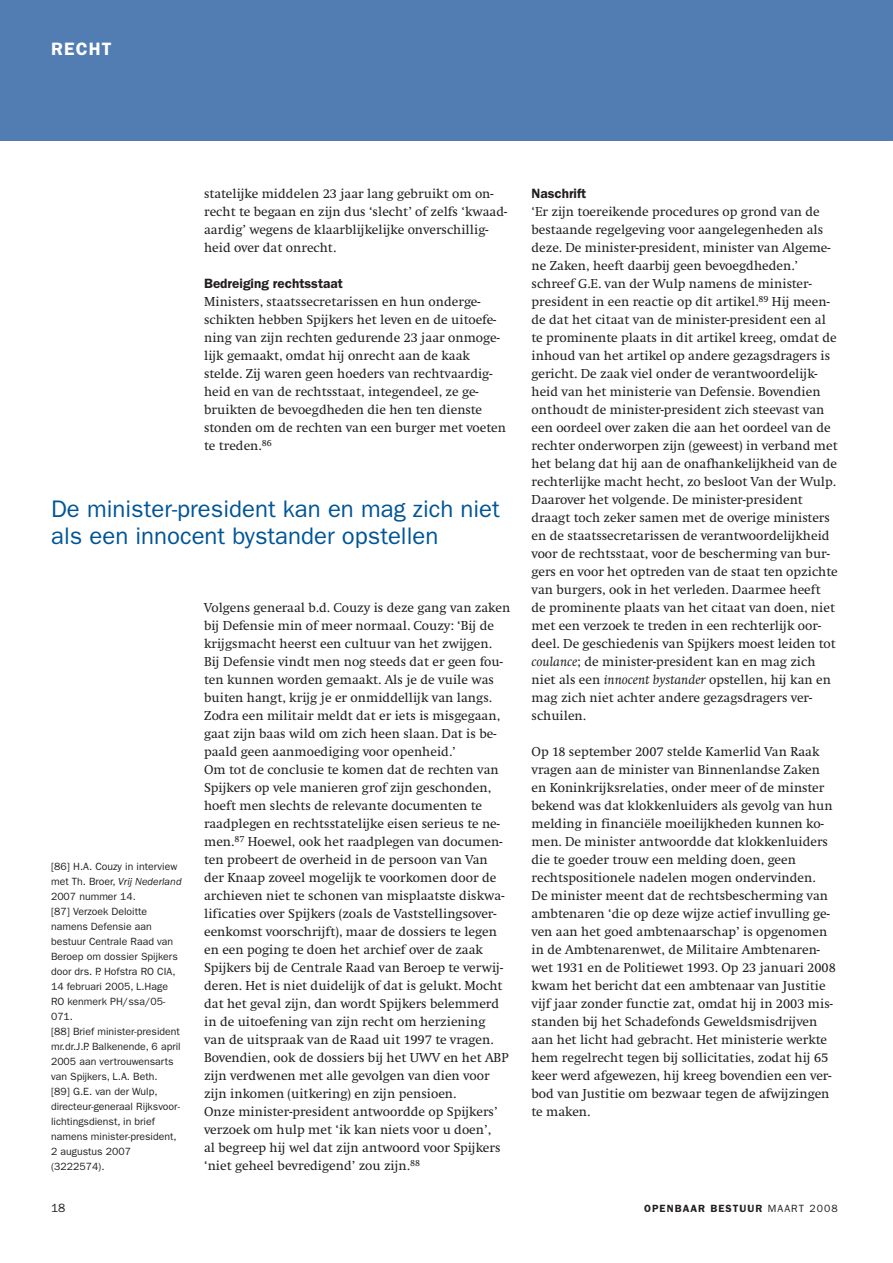
<style>
.page{position:relative;width:893px;height:1263px;background:#fff}
.page>*{position:absolute;margin:0;border:0;box-sizing:border-box;transform-origin:0 0}
.t1{font:24px/27px "ITC Franklin Gothic Std";color:#005596}
.t2{font:600 18px "ITC Franklin Gothic Std";letter-spacing:.065em;color:#fff}
.t3{font:13.5px/18px "Swift EF";color:#231f20}
.t4{font:600 13.5px "ITC Franklin Gothic Std";color:#231f20}
.t5{font:12px "ITC Franklin Gothic Std";color:#231f20}
.t6{font:10.5px/15px "ITC Franklin Gothic Std";color:#231f20}
.t7{font:600 10.5px "ITC Franklin Gothic Std";letter-spacing:.1em;color:#231f20}
.s1{font-style:italic}
.s2{font-weight:400}
</style>
<div class="page">
<hr style="left:892px;top:0;width:1px;height:1263px;background:#a4b6d7">
<div style="left:0;top:0;width:893px;height:140px;background:#527db3"></div>
<h2 class="t2" style="left:51px;top:42px;width:62px">RECHT</h2>
<p class="t3" style="left:204px;top:186px;width:305px">statelijke middelen 23 jaar lang gebruikt om on&shy;recht te begaan en zijn dus ‘slecht’ of zelfs ‘kwaad&shy;aardig’ wegens de klaarblijkelijke onverschillig&shy;heid over dat onrecht.</p>
<p class="t4" style="left:204px;top:278px;width:140px">Bedreiging rechtsstaat</p>
<p class="t3" style="left:204px;top:294px;width:303px">Ministers, staatssecretarissen en hun onderge&shy;schikten hebben Spijkers het leven en de uitoefe&shy;ning van zijn rechten gedurende 23 jaar onmoge&shy;lijk gemaakt, omdat hij onrecht aan de kaak stelde. Zij waren geen hoeders van rechtvaardig&shy;heid en van de rechtsstaat, integendeel, ze ge&shy;bruikten de bevoegdheden die hen ten dienste stonden om de rechten van een burger met voeten te treden.<sup>86</sup></p>
<h1 class="t1" style="left:51px;top:497px;width:450px">De minister-president kan en mag zich niet als een innocent bystander opstellen</h1>
<p class="t6" style="left:51px;top:860px;width:132px">[86] H.A. Couzy in interview met Th. Broer, <span class="s1">Vrij Nederland<br></span>2007 nummer 14.<br>[87] Verzoek Deloitte namens Defensie aan bestuur Centrale Raad van<br>Beroep om dossier Spijkers door drs. P. Hofstra RO CIA,<br>14 februari 2005, L.Hage<br>RO kenmerk PH/ssa/05-<br>071.<br>[88] Brief minister-president mr.dr.J.P. Balkenende, 6 april<br>2005 aan vertrouwensarts van Spijkers, L.A. Beth.<br>[89] G.E. van der Wulp, directeur-generaal Rijksvoor&shy;lichtingsdienst, in brief namens minister-president,<br>2 augustus 2007 (3222574).</p>
<p class="t3" style="left:204px;top:600px;width:308px">Volgens generaal b.d. Couzy is deze gang van zaken bij Defensie min of meer normaal. Couzy: ‘Bij de krijgsmacht heerst een cultuur van het zwijgen.<br>Bij Defensie vindt men nog steeds dat er geen fou&shy;ten kunnen worden gemaakt. Als je de vuile was buiten hangt, krijg je er onmiddellijk van langs.<br>Zodra een militair meldt dat er iets is misgegaan, gaat zijn baas wild om zich heen slaan. Dat is be&shy;paald geen aanmoediging voor openheid.’<br>Om tot de conclusie te komen dat de rechten van Spijkers op vele manieren grof zijn geschonden, hoeft men slechts de relevante documenten te raadplegen en rechtsstatelijke eisen serieus te ne&shy;men.<sup>87</sup> Hoewel, ook het raadplegen van documen&shy;ten probeert de overheid in de persoon van Van der Knaap zoveel mogelijk te voorkomen door de archieven niet te schonen van misplaatste diskwa&shy;lificaties over Spijkers (zoals de Vaststellingsover&shy;eenkomst voorschrijft), maar de dossiers te legen en een poging te doen het archief over de zaak Spijkers bij de Centrale Raad van Beroep te verwij&shy;deren. Het is niet duidelijk of dat is gelukt. Mocht dat het geval zijn, dan wordt Spijkers belemmerd in de uitoefening van zijn recht om herziening van de uitspraak van de Raad uit 1997 te vragen.<br>Bovendien, ook de dossiers bij het UWV en het ABP zijn verdwenen met alle gevolgen van dien voor zijn inkomen (uitkering) en zijn pensioen.<br>Onze minister-president antwoordde op Spijkers’ verzoek om hulp met ‘ik kan niets voor u doen’,<br>al begreep hij wel dat zijn antwoord voor Spijkers ‘niet geheel bevredigend’ zou zijn.<sup>88</sup></p>
<p class="t4" style="left:532px;top:188px;width:56px">Naschrift</p>
<p class="t3" style="left:532px;top:204px;width:308px">‘Er zijn toereikende procedures op grond van de bestaande regelgeving voor aangelegenheden als deze. De minister-president, minister van Algeme&shy;ne Zaken, heeft daarbij geen bevoegdheden.’ schreef G.E. van der Wulp namens de minister&shy;president in een reactie op dit artikel.<sup>89</sup> Hij meen&shy;de dat het citaat van de minister-president een al te prominente plaats in dit artikel kreeg, omdat de inhoud van het artikel op andere gezagsdragers is gericht. De zaak viel onder de verantwoordelijk&shy;heid van het ministerie van Defensie. Bovendien onthoudt de minister-president zich steevast van een oordeel over zaken die aan het oordeel van de rechter onderworpen zijn (geweest) in verband met het belang dat hij aan de onafhankelijkheid van de rechterlijke macht hecht, zo besloot Van der Wulp.<br>Daarover het volgende. De minister-president draagt toch zeker samen met de overige ministers en de staatssecretarissen de verantwoordelijkheid voor de rechtsstaat, voor de bescherming van bur&shy;gers en voor het optreden van de staat ten opzichte van burgers, ook in het verleden. Daarmee heeft de prominente plaats van het citaat van doen, niet met een verzoek te treden in een rechterlijk oor&shy;deel. De geschiedenis van Spijkers moest leiden tot <span class="s1">coulance</span>; de minister-president kan en mag zich niet als een <span class="s1">innocent bystander</span> opstellen, hij kan en mag zich niet achter andere gezagsdragers ver&shy;schuilen.</p>
<p class="t3" style="left:532px;top:744px;width:306px">Op 18 september 2007 stelde Kamerlid Van Raak vragen aan de minister van Binnenlandse Zaken en Koninkrijksrelaties, onder meer of de minster bekend was dat klokkenluiders als gevolg van hun melding in financiële moeilijkheden kunnen ko&shy;men. De minister antwoordde dat klokkenluiders die te goeder trouw een melding doen, geen rechtspositionele nadelen mogen ondervinden.<br>De minister meent dat de rechtsbescherming van ambtenaren ‘die op deze wijze actief invulling ge&shy;ven aan het goed ambtenaarschap’ is opgenomen in de Ambtenarenwet, de Militaire Ambtenaren&shy;wet 1931 en de Politiewet 1993. Op 23 januari 2008 kwam het bericht dat een ambtenaar van Justitie vijf jaar zonder functie zat, omdat hij in 2003 mis&shy;standen bij het Schadefonds Geweldsmisdrijven aan het licht had gebracht. Het ministerie werkte hem regelrecht tegen bij sollicitaties, zodat hij 65 keer werd afgewezen, hij kreeg bovendien een ver&shy;bod van Justitie om bezwaar tegen de afwijzingen te maken.</p>
<p class="t5" style="left:51px;top:1203px;width:16px">18</p>
<p class="t7" style="left:644px;top:1204px;width:195px">OPENBAAR BESTUUR <span class="s2">MAART 2008</span></p>
</div>
